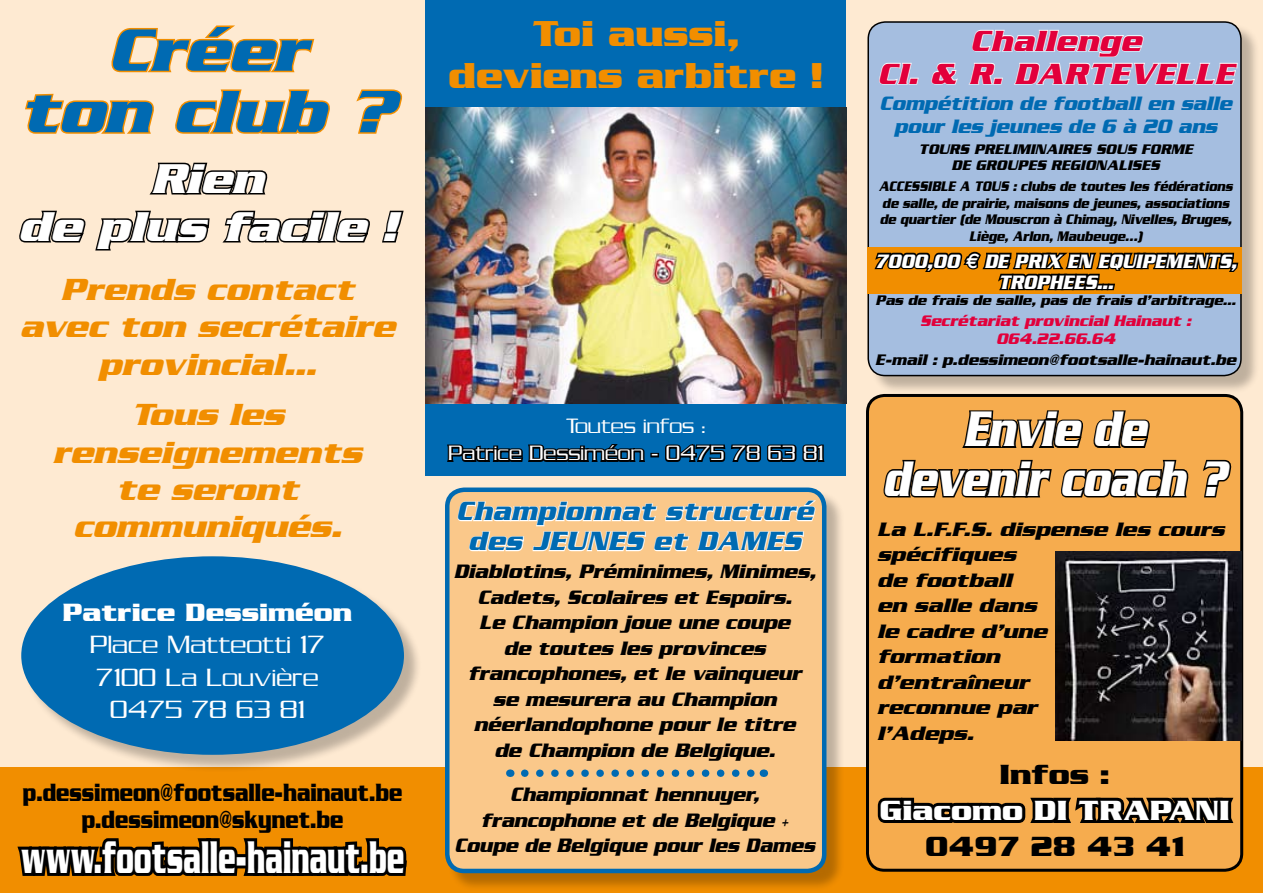
<style>
.page{position:relative;width:1263px;height:893px;background:#fff}
.page>*{position:absolute;margin:0;border:0;box-sizing:border-box;transform-origin:0 0}
.t1{font:italic 700 64.5px/61.5px "Serpentine ICG";color:#006ab2;text-align:center}
.t2{font:italic 700 54px/49.5px "Serpentine ICG";color:#fff;text-align:center;scale:.7 1}
.t3{font:700 49.5px "Serpentine ICG";letter-spacing:.015em;color:#fff;scale:.5 1}
.t4{font:italic 700 45px/48px "Serpentine ICG";color:#fff;text-align:center}
.t5{font:700 39px/42px "Serpentine ICG";color:#f18e00;text-align:center}
.t6{font:italic 700 33px/37.5px "Serpentine ICG";color:#f18e00;text-align:center}
.t7{font:italic 700 31.5px/33px "Serpentine ICG";letter-spacing:.02em;color:#e2003b;text-align:center;scale:.95 1}
.t8{font:700 30px "Serpentine ICG";color:#000}
.t9{font:700 30px "Serpentine ICG";color:#fff}
.t10{font:italic 700 28.5px/30px "Serpentine ICG";letter-spacing:.02em;color:#006ab2;text-align:center;scale:.9 1}
.t11{font:700 27px/27px "Serpentine ICG";color:#000;text-align:center;scale:.71 1}
.t12{font:300 27px/32.4px "Serpentine ICG";color:#fff;text-align:center}
.t13{font:700 27px "Serpentine ICG";color:#fff}
.t14{font:300 22.5px/27px "Serpentine ICG";color:#fff;text-align:center}
.t15{font:italic 700 21px/25.5px "Serpentine ICG";color:#000;text-align:center;scale:.91 1}
.t16{font:italic 700 21px/25.5px "Serpentine ICG";color:#000}
.t17{font:italic 700 21px/25.5px "Serpentine ICG";color:#000;text-align:center;scale:.87 1}
.t18{font:italic 700 21px/22.5px "Serpentine ICG";color:#006ab2;text-align:center;scale:.9 1}
.t19{font:italic 700 21px/21px "Serpentine ICG";color:#fff;text-align:center;scale:.81 1}
.t20{font:italic 700 16.5px/18.5px "Serpentine ICG";color:#e2003b;text-align:center;scale:.9 1}
.t21{font:italic 700 16.5px "Serpentine ICG";color:#000;scale:.9 1}
.t22{font:italic 700 15px/16.5px "Serpentine ICG";color:#000;text-align:center;scale:.77 1}
.t23{font:italic 700 15px/16.5px "Serpentine ICG";color:#000;text-align:center;scale:.9 1}
.t24{font:italic 700 15px "Serpentine ICG";color:#000;scale:.88 1}
.s1{font-family:"Euro Sans"}
</style>
<div class="page">
<div style="left:0;top:766px;width:1263px;height:127px;background:#f18e00"></div>
<div style="left:0;top:0;width:1263px;height:766px;background:#feead2"></div>
<div style="left:447px;top:490px;width:404px;height:403px;background:#000;opacity:.25"></div>
<div style="left:447px;top:490px;width:377px;height:381px;background:#fac88a;border-radius:17px"></div>
<div style="left:445px;top:487px;width:381px;height:386px;border:4px solid #006ab2;border-radius:17px"></div>
<div style="left:425px;top:0;width:421px;height:475px;background:#006ab2"></div>
<svg style="left:13px;top:766px;width:394px;height:110px"></svg>
<div style="left:24px;top:559px;width:406px;height:220px;background:#000;opacity:.25"></div>
<div style="left:21px;top:556px;width:383px;height:199px;background:#006ab2;border-radius:50%"></div>
<svg style="left:112px;top:25px;width:203px;height:48px"></svg>
<svg style="left:25px;top:93px;width:129px;height:41px"></svg>
<svg style="left:176px;top:89px;width:154px;height:45px"></svg>
<svg style="left:356px;top:89px;width:47px;height:45px"></svg>
<svg style="left:149px;top:162px;width:119px;height:33px"></svg>
<svg style="left:19px;top:210px;width:67px;height:33px"></svg>
<svg style="left:95px;top:210px;width:115px;height:41px"></svg>
<svg style="left:222px;top:210px;width:148px;height:33px"></svg>
<svg style="left:382px;top:210px;width:22px;height:33px"></svg>
<img style="left:426px;top:107px;width:420px;height:296px">
<div style="left:867px;top:395px;width:375px;height:475px;background:#f6ac4e;border-radius:17px"></div>
<svg style="left:883px;top:410px;width:306px;height:187px"></svg>
<svg style="left:1203px;top:459px;width:29px;height:39px"></svg>
<svg style="left:446px;top:444px;width:379px;height:138px"></svg>
<div style="left:870px;top:24px;width:393px;height:378px;background:#000;opacity:.25"></div>
<div style="left:868px;top:22px;width:373px;height:354px;background:#a5bee0;border-radius:17px"></div>
<div style="left:867px;top:21px;width:375px;height:355px;border:2px solid #000;border-radius:17px"></div>
<svg style="left:879px;top:62px;width:40px;height:23px"></svg>
<svg style="left:931px;top:62px;width:27px;height:23px"></svg>
<svg style="left:968px;top:29px;width:270px;height:56px"></svg>
<svg style="left:872px;top:175px;width:368px;height:174px"></svg>
<svg style="left:525px;top:769px;width:230px;height:8px"></svg>
<img style="left:1056px;top:551px;width:186px;height:189px">
<svg style="left:875px;top:730px;width:363px;height:142px"></svg>
<h1 class="t1" style="left:20px;top:19px;width:377px">Créer<br>ton club ?</h1>
<h3 class="t4" style="left:18px;top:154px;width:380px">Rien<br>de plus facile !</h3>
<h3 class="t6" style="left:20px;top:270px;width:377px">Prends contact avec ton secrétaire provincial...</h3>
<h3 class="t6" style="left:53px;top:395px;width:311px">Tous les renseignements te seront communiqués.</h3>
<p class="t13" style="left:63px;top:597px;width:291px">Patrice Dessiméon</p>
<p class="t12" style="left:90px;top:628px;width:237px">Place Matteotti 17<br>7100 La Louvière<br>0475 78 63 81</p>
<p class="t11" style="left:23px;top:778px;width:536px">p.dessimeon@footsalle-hainaut.be p.dessimeon@skynet.be</p>
<h3 class="t3" style="left:21px;top:828px;width:767px">www.footsalle-hainaut.be</h3>
<h3 class="t5" style="left:448px;top:12px;width:376px">Toi aussi, deviens arbitre !</h3>
<h3 class="t7" style="left:877px;top:24px;width:377px">Challenge<br>Cl. &amp; R. DARTEVELLE</h3>
<p class="t18" style="left:879px;top:92px;width:393px">Compétition de football en salle pour les jeunes de 6 à 20 ans</p>
<p class="t23" style="left:918px;top:141px;width:306px">TOURS PRELIMINAIRES SOUS FORME<br>DE GROUPES REGIONALISES</p>
<p class="t22" style="left:879px;top:178px;width:461px">ACCESSIBLE A TOUS : clubs de toutes les fédérations de salle, de prairie, maisons de jeunes, associations de quartier (de Mouscron à Chimay, Nivelles, Bruges, Liège, Arlon, Maubeuge…)</p>
<p class="t19" style="left:875px;top:250px;width:448px">7000,00 <span class="s1">€</span> DE PRIX EN EQUIPEMENTS,<br>TROPHEES...</p>
<p class="t24" style="left:875px;top:292px;width:411px">Pas de frais de salle, pas de frais d’arbitrage...</p>
<p class="t20" style="left:920px;top:311px;width:302px">Secrétariat provincial Hainaut :<br>064.22.66.64</p>
<p class="t21" style="left:875px;top:350px;width:402px">E-mail : p.dessimeon@footsalle-hainaut.be</p>
<p class="t14" style="left:448px;top:412px;width:377px">Toutes infos :<br>Patrice Dessiméon - 0475 78 63 81</p>
<h2 class="t2" style="left:883px;top:404px;width:492px">Envie de devenir coach ?</h2>
<h3 class="t10" style="left:456px;top:496px;width:398px">Championnat structuré des JEUNES et DAMES</h3>
<p class="t15" style="left:454px;top:558px;width:399px">Diablotins, Préminimes, Minimes,<br>Cadets, Scolaires et Espoirs.<br>Le Champion joue une coupe<br>de toutes les provinces francophones, et le vainqueur se mesurera au Champion néerlandophone pour le titre<br>de Champion de Belgique.</p>
<p class="t17" style="left:455px;top:781px;width:415px">Championnat hennuyer, francophone et de Belgique +<br>Coupe de Belgique pour les Dames</p>
<p class="t16" style="left:877px;top:516px;width:349px">La L.F.F.S. dispense les cours spécifiques<br>de football<br>en salle dans<br>le cadre d’une<br>formation<br>d’entraîneur<br>reconnue par<br>l’Adeps.</p>
<h3 class="t8" style="left:999px;top:757px;width:112px">Infos :</h3>
<h3 class="t9" style="left:879px;top:793px;width:352px">Giacomo DI TRAPANI</h3>
<h3 class="t8" style="left:925px;top:829px;width:260px">0497 28 43 41</h3>
</div>
